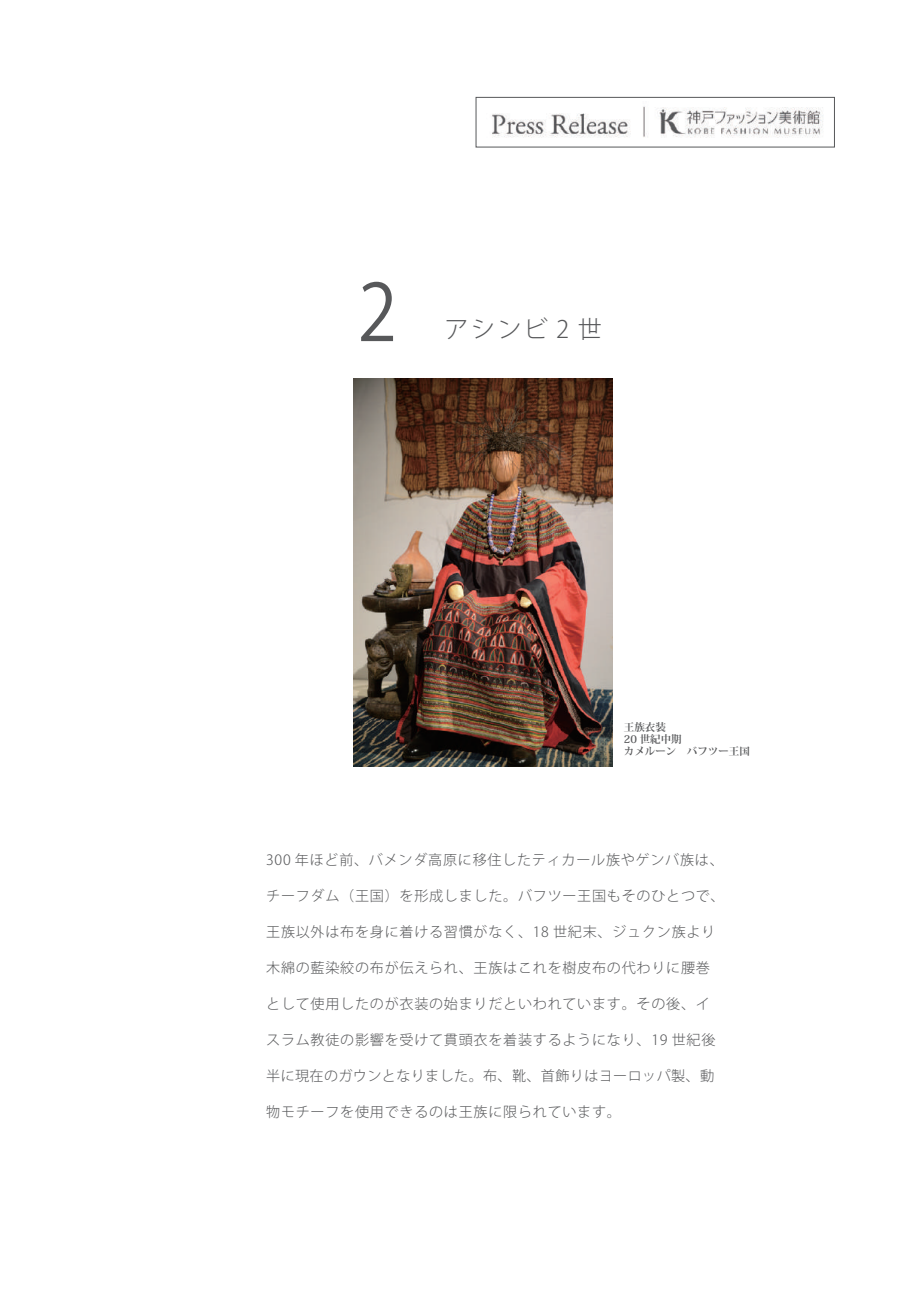
<style>
.page{position:relative;width:919px;height:1289px;background:#fff}
.page>*{position:absolute;margin:0;border:0;box-sizing:border-box;transform-origin:0 0}
.t1{font:77.85px "Koz Go Pr 6 N";color:#57585a;scale:.92 1}
.t2{font:300 24px "Koz Go Pr 6 N";color:#57585a}
.t3{font:300 14.1px "Koz Go Pr 6 N";letter-spacing:.05em;color:#57585a}
.t4{font:300 14.1px "Koz Go Pr 6 N";letter-spacing:.025em;color:#57585a}
.t5{font:700 10.5px/12px "Koz Min Pro";color:#57585a}
</style>
<div class="page">
<div style="left:476px;top:97px;width:358px;height:50px;border:1px solid #57585a"></div>
<img style="left:492px;top:106px;width:331px;height:32px">
<img style="left:353px;top:378px;width:259px;height:388px">
<h1 class="t1" style="left:357px;top:269px;width:45px">2</h1>
<h2 class="t2" style="left:444px;top:316px;width:159px">アシンビ 2 世</h2>
<p class="t5" style="left:623px;top:721px;width:127px">王族衣装<br>20 世紀中期<br>カメルーン　バフツー王国</p>
<p class="t3" style="left:266px;top:851px;width:459px">300 年ほど前、バメンダ高原に移住したティカール族やゲンバ族は、</p>
<p class="t3" style="left:266px;top:887px;width:460px">チーフダム（王国）を形成しました。バフツー王国もそのひとつで、</p>
<p class="t3" style="left:266px;top:923px;width:450px">王族以外は布を身に着ける習慣がなく、18 世紀末、ジュクン族より</p>
<p class="t3" style="left:266px;top:959px;width:445px">木綿の藍染絞の布が伝えられ、王族はこれを樹皮布の代わりに腰巻</p>
<p class="t3" style="left:266px;top:995px;width:445px">として使用したのが衣装の始まりだといわれています。その後、イ</p>
<p class="t3" style="left:266px;top:1031px;width:450px">スラム教徒の影響を受けて貫頭衣を着装するようになり、19 世紀後</p>
<p class="t4" style="left:266px;top:1067px;width:449px">半に現在のガウンとなりました。布、靴、首飾りはヨーロッパ製、動</p>
<p class="t3" style="left:266px;top:1103px;width:356px">物モチーフを使用できるのは王族に限られています。</p>
</div>
